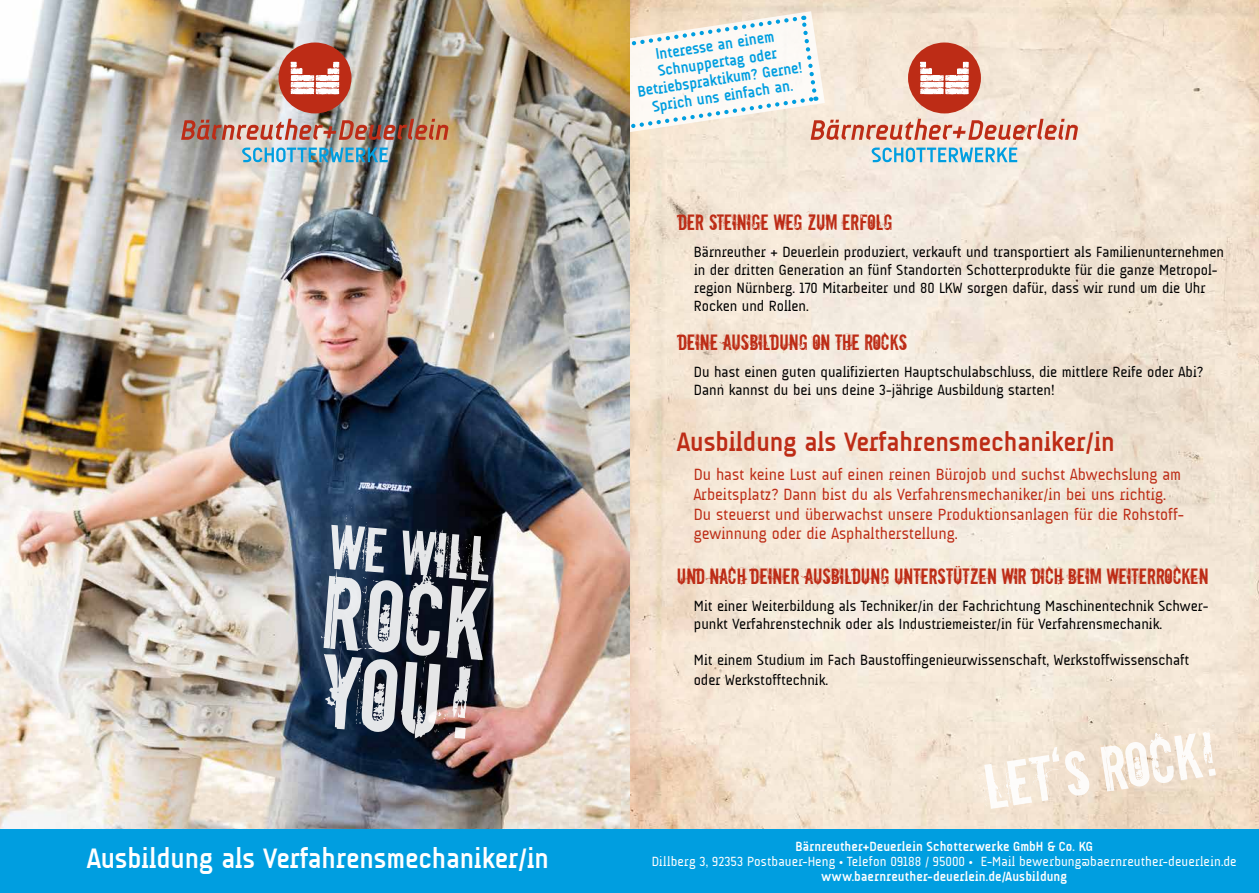
<style>
.page{position:relative;width:1259px;height:893px;background:#fff}
.page>*{position:absolute;margin:0;border:0;box-sizing:border-box;transform-origin:0 0}
.t1{font:60.45px "Downcome";color:#fff}
.t2{font:700 28.5px "A Udimat";color:#fff}
.t3{font:700 27px "A Udimat";color:#bd2c16}
.t4{font:21px "Downcome";color:#bd2c16}
.t5{font:16.5px/19.8px "A Udimat";color:#bd2c16}
.t6{font:700 15.6px/17.1px "A Udimat";color:#009ee0;text-align:center}
.t7{font:15px/18px "A Udimat";color:#000}
.t8{font:13.5px "A Udimat";letter-spacing:.015em;color:#fff}
.t9{font:700 13.5px "A Udimat";letter-spacing:.015em;color:#fff}
</style>
<div class="page">
<img style="left:0;top:0;width:1259px;height:829px">
<div style="left:0;top:829px;width:629px;height:64px;background:#009ee0"></div>
<svg style="left:556px;top:11px;width:522px;height:130px"></svg>
<svg style="left:871px;top:148px;width:146px;height:14px;background:#8ac8de"></svg>
<div style="left:629px;top:829px;width:630px;height:64px;background:#009ee0"></div>
<div style="left:278px;top:43px;width:73px;height:70px;background:#bd2c16;border-radius:50%"></div>
<svg style="left:291px;top:62px;width:48px;height:32px"></svg>
<img style="left:181px;top:119px;width:268px;height:21px">
<svg style="left:242px;top:148px;width:146px;height:14px;background:#6eb0ca"></svg>
<svg style="left:321px;top:507px;width:170px;height:232px;background:#696e79"></svg>
<h2 class="t2" style="left:87px;top:842px;width:463px">Ausbildung als Verfahrensmechaniker/in</h2>
<p class="t6" style="left:631px;top:48px;width:168px;rotate:-8deg">Interesse an einem<br>Schnuppertag oder<br>Betriebspraktikum? Gerne!<br>Sprich uns einfach an.</p>
<h3 class="t4" style="left:678px;top:208px;width:216px">DER STEINIGE WEG ZUM ERFOLG</h3>
<p class="t7" style="left:694px;top:243px;width:531px">Bärnreuther + Deuerlein produziert, verkauft und transportiert als Familienunternehmen in der dritten Generation an fünf Standorten Schotterprodukte für die ganze Metropol&shy;region Nürnberg. 170 Mitarbeiter und 80 LKW sorgen dafür, dass wir rund um die Uhr Rocken und Rollen.</p>
<h3 class="t4" style="left:678px;top:328px;width:231px">DEINE AUSBILDUNG ON THE ROCKS</h3>
<p class="t7" style="left:694px;top:363px;width:511px">Du hast einen guten qualifizierten Hauptschulabschluss, die mittlere Reife oder Abi?<br>Dann kannst du bei uns deine 3-jährige Ausbildung starten!</p>
<h3 class="t3" style="left:677px;top:427px;width:439px">Ausbildung als Verfahrensmechaniker/in</h3>
<p class="t5" style="left:693px;top:464px;width:492px">Du hast keine Lust auf einen reinen Bürojob und suchst Abwechslung am Arbeitsplatz? Dann bist du als Verfahrensmechaniker/in bei uns richtig.<br>Du steuerst und überwachst unsere Produktionsanlagen für die Rohstoff&shy;gewinnung oder die Asphaltherstellung.</p>
<h3 class="t4" style="left:677px;top:562px;width:533px">UND NACH DEINER AUSBILDUNG UNTERSTÜTZEN WIR DICH BEIM WEITERROCKEN</h3>
<p class="t7" style="left:694px;top:597px;width:516px">Mit einer Weiterbildung als Techniker/in der Fachrichtung Maschinentechnik Schwer&shy;punkt Verfahrenstechnik oder als Industriemeister/in für Verfahrensmechanik.</p>
<p class="t7" style="left:693px;top:650px;width:497px;line-height:19.5px">Mit einem Studium im Fach Baustoffingenieurwissenschaft, Werkstoffwissenschaft oder Werkstofftechnik.</p>
<h1 class="t1" style="left:979px;top:746px;width:235px;rotate:-8deg">LET‘S ROCK!</h1>
<p class="t9" style="left:795px;top:839px;width:299px">Bärnreuther+Deuerlein Schotterwerke GmbH &amp; Co. KG</p>
<p class="t8" style="left:652px;top:854px;width:586px">Dillberg 3, 92353 Postbauer-Heng • Telefon 09188 / 95000 • E-Mail bewerbung@baernreuther-deuerlein.de</p>
<p class="t9" style="left:821px;top:869px;width:247px">www.baernreuther-deuerlein.de/Ausbildung</p>
</div>
